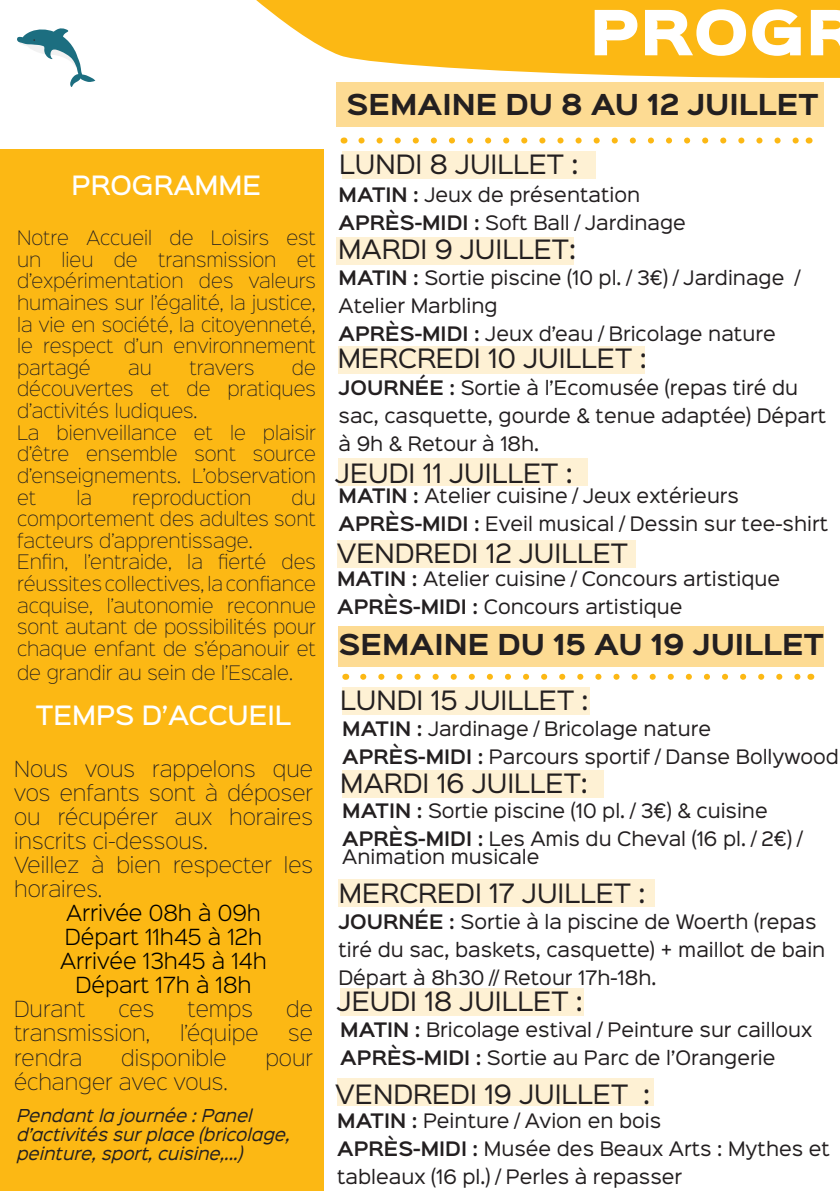
<style>
.page{position:relative;width:840px;height:1191px;background:#fff}
.page>*{position:absolute;margin:0;border:0;box-sizing:border-box;transform-origin:0 0}
.t1{font:56px "Sinkin Sans 900 X Black";color:#fff}
.t2{font:700 26px "Sinkin Sans 700";color:#231f20}
.t3{font:24px "Sinkin Sans 400";color:#231f20}
.t4{font:500 24px "Sinkin Sans 500";color:#fff}
.t5{font:20px/24px "Sinkin Sans 200 X Light";color:#231f20;text-align:justify}
.t6{font:300 20px "Sinkin Sans 300";color:#000}
.t7{font:18px/28px "Sinkin Sans 400";color:#231f20}
.t8{font:18px/21.6px "Sinkin Sans 200 X Light";color:#231f20;text-align:justify}
.t9{font:italic 16px/19.2px "Sinkin Sans 400";color:#231f20}
.s1{font-family:"Sinkin Sans 600";font-weight:600}
</style>
<div class="page">
<div style="left:338px;top:627px;width:485px;height:40px;background:#fddb93"></div>
<div style="left:342px;top:151px;width:253px;height:28px;background:#fef1d4"></div>
<div style="left:336px;top:237px;width:237px;height:28px;background:#fef1d4"></div>
<div style="left:338px;top:346px;width:306px;height:27px;background:#fef1d4"></div>
<div style="left:338px;top:458px;width:249px;height:28px;background:#fef1d4"></div>
<div style="left:336px;top:82px;width:487px;height:45px;background:#fddb93"></div>
<svg style="left:256px;top:0;width:583px;height:98px;fill:#fcb814"></svg>
<div style="left:0;top:150px;width:323px;height:1041px;background:#fcb814"></div>
<svg style="left:17px;top:28px;width:78px;height:59px"></svg>
<svg style="left:361px;top:137px;width:438px;height:6px"></svg>
<svg style="left:363px;top:674px;width:438px;height:6px"></svg>
<div style="left:342px;top:687px;width:247px;height:28px;background:#fef1d4"></div>
<div style="left:338px;top:879px;width:316px;height:27px;background:#fef1d4"></div>
<div style="left:340px;top:988px;width:243px;height:28px;background:#fef1d4"></div>
<div style="left:342px;top:770px;width:261px;height:27px;background:#fef1d4"></div>
<div style="left:337px;top:540px;width:298px;height:28px;background:#fef1d4"></div>
<div style="left:337px;top:1078px;width:316px;height:28px;background:#fef1d4"></div>
<p class="t4" style="left:71px;top:164px;width:191px">PROGRAMME</p>
<p class="t8" style="left:17px;top:226px;width:300px">Notre Accueil de Loisirs est un lieu de transmission et d’expérimentation des valeurs humaines sur l’égalité, la justice, la vie en société, la citoyenneté, le respect d’un environnement partagé</p>
<p class="t8" style="left:17px;top:355px;width:300px;text-indent:275px">de découvertes et de pratiques d’activités ludiques.</p>
<p class="t8" style="left:17px;top:420px;width:300px">La bienveillance et le plaisir d’être ensemble sont source d’enseignements. L’observation et</p>
<p class="t8" style="left:128px;top:355px;width:25px">au</p>
<p class="t8" style="left:189px;top:355px;width:66px">travers</p>
<p class="t8" style="left:76px;top:485px;width:17px">la</p>
<p class="t8" style="left:132px;top:485px;width:121px">reproduction</p>
<p class="t8" style="left:17px;top:485px;width:300px;text-indent:274px">du comportement des adultes sont facteurs d’apprentissage.</p>
<p class="t8" style="left:17px;top:550px;width:300px">Enfin, l’entraide, la fierté des réussites collectives, la confiance acquise, l’autonomie reconnue sont autant de possibilités pour chaque enfant de s’épanouir et</p>
<p class="t8" style="left:17px;top:660px;width:277px">de grandir au sein de l’Escale.</p>
<p class="t4" style="left:36px;top:694px;width:257px">TEMPS D’ACCUEIL</p>
<p class="t5" style="left:14px;top:756px;width:300px">Nous vous rappelons que vos enfants sont à déposer ou récupérer aux horaires inscrits ci-dessous.</p>
<p class="t5" style="left:14px;top:852px;width:300px">Veillez à bien respecter les horaires.</p>
<p class="t6" style="left:66px;top:897px;width:196px">Arrivée 08h à 09h</p>
<p class="t6" style="left:65px;top:921px;width:199px">Départ 11h45 à 12h</p>
<p class="t6" style="left:60px;top:945px;width:208px">Arrivée 13h45 à 14h</p>
<p class="t6" style="left:75px;top:969px;width:178px">Départ 17h à 18h</p>
<p class="t5" style="left:14px;top:996px;width:73px">Durant</p>
<p class="t5" style="left:118px;top:996px;width:37px">ces</p>
<p class="t5" style="left:187px;top:996px;width:67px">temps</p>
<p class="t5" style="left:286px;top:996px;width:28px">de</p>
<p class="t5" style="left:14px;top:1020px;width:138px">transmission,</p>
<p class="t5" style="left:180px;top:1020px;width:80px">l’équipe</p>
<p class="t5" style="left:288px;top:1020px;width:26px">se</p>
<p class="t5" style="left:14px;top:1044px;width:70px">rendra</p>
<p class="t5" style="left:121px;top:1044px;width:107px">disponible</p>
<p class="t5" style="left:265px;top:1044px;width:49px">pour</p>
<p class="t5" style="left:14px;top:1068px;width:215px">échanger avec vous.</p>
<p class="t9" style="left:17px;top:1104px;width:275px">Pendant la journée : Panel d’activités sur place (bricolage, peinture, sport, cuisine,...)</p>
<p class="t1" style="left:589px;top:3px;width:271px">PROGR</p>
<p class="t2" style="left:346px;top:91px;width:473px">SEMAINE DU 8 AU 12 JUILLET</p>
<p class="t3" style="left:339px;top:144px;width:241px">LUNDI 8 JUILLET :</p>
<p class="t7" style="left:338px;top:179px;width:303px"><span class="s1">MATIN :</span> Jeux de présentation</p>
<p class="t7" style="left:338px;top:207px;width:349px"><span class="s1">APRÈS-MIDI :</span> Soft Ball / Jardinage</p>
<p class="t3" style="left:338px;top:229px;width:239px">MARDI 9 JUILLET:</p>
<p class="t7" style="left:338px;top:262px;width:462px"><span class="s1">MATIN :</span> Sortie piscine (10 pl. / 3€) / Jardinage /<br>Atelier Marbling</p>
<p class="t7" style="left:338px;top:318px;width:438px"><span class="s1">APRÈS-MIDI :</span> Jeux d’eau / Bricolage nature</p>
<p class="t3" style="left:337px;top:338px;width:310px">MERCREDI 10 JUILLET :</p>
<p class="t7" style="left:338px;top:372px;width:489px"><span class="s1">JOURNÉE :</span> Sortie à l’Ecomusée (repas tiré du sac, casquette, gourde &amp; tenue adaptée) Départ à 9h &amp; Retour à 18h.</p>
<p class="t3" style="left:335px;top:452px;width:239px">JEUDI 11 JUILLET :</p>
<p class="t7" style="left:338px;top:480px;width:402px"><span class="s1">MATIN :</span> Atelier cuisine / Jeux extérieurs</p>
<p class="t7" style="left:338px;top:508px;width:491px"><span class="s1">APRÈS-MIDI :</span> Eveil musical / Dessin sur tee-shirt</p>
<p class="t3" style="left:336px;top:533px;width:293px">VENDREDI 12 JUILLET</p>
<p class="t7" style="left:337px;top:562px;width:444px"><span class="s1">MATIN :</span> Atelier cuisine / Concours artistique</p>
<p class="t7" style="left:337px;top:590px;width:346px"><span class="s1">APRÈS-MIDI :</span> Concours artistique</p>
<p class="t2" style="left:338px;top:631px;width:486px">SEMAINE DU 15 AU 19 JUILLET</p>
<p class="t3" style="left:340px;top:680px;width:250px">LUNDI 15 JUILLET :</p>
<p class="t7" style="left:342px;top:713px;width:370px"><span class="s1">MATIN :</span> Jardinage / Bricolage nature</p>
<p class="t7" style="left:342px;top:741px;width:498px"><span class="s1">APRÈS-MIDI :</span> Parcours sportif / Danse Bollywood</p>
<p class="t3" style="left:340px;top:762px;width:249px">MARDI 16 JUILLET:</p>
<p class="t7" style="left:342px;top:795px;width:427px"><span class="s1">MATIN :</span> Sortie piscine (10 pl. / 3€) &amp; cuisine</p>
<p class="t7" style="left:342px;top:828px;width:461px;line-height:18px"><span class="s1">APRÈS-MIDI :</span> Les Amis du Cheval (16 pl. / 2€) /<br>Animation musicale</p>
<p class="t3" style="left:338px;top:873px;width:308px">MERCREDI 17 JUILLET :</p>
<p class="t7" style="left:338px;top:906px;width:488px"><span class="s1">JOURNÉE :</span> Sortie à la piscine de Woerth (repas tiré du sac, baskets, casquette) + maillot de bain</p>
<p class="t7" style="left:338px;top:962px;width:319px">Départ à 8h30 // Retour 17h-18h.</p>
<p class="t3" style="left:337px;top:981px;width:247px">JEUDI 18 JUILLET :</p>
<p class="t7" style="left:340px;top:1014px;width:473px"><span class="s1">MATIN :</span> Bricolage estival / Peinture sur cailloux</p>
<p class="t7" style="left:340px;top:1042px;width:436px"><span class="s1">APRÈS-MIDI :</span> Sortie au Parc de l’Orangerie</p>
<p class="t3" style="left:335px;top:1073px;width:316px">VENDREDI 19 JUILLET :</p>
<p class="t7" style="left:337px;top:1105px;width:325px"><span class="s1">MATIN :</span> Peinture / Avion en bois</p>
<p class="t7" style="left:337px;top:1133px;width:494px"><span class="s1">APRÈS-MIDI :</span> Musée des Beaux Arts : Mythes et tableaux (16 pl.) / Perles à repasser</p>
</div>
